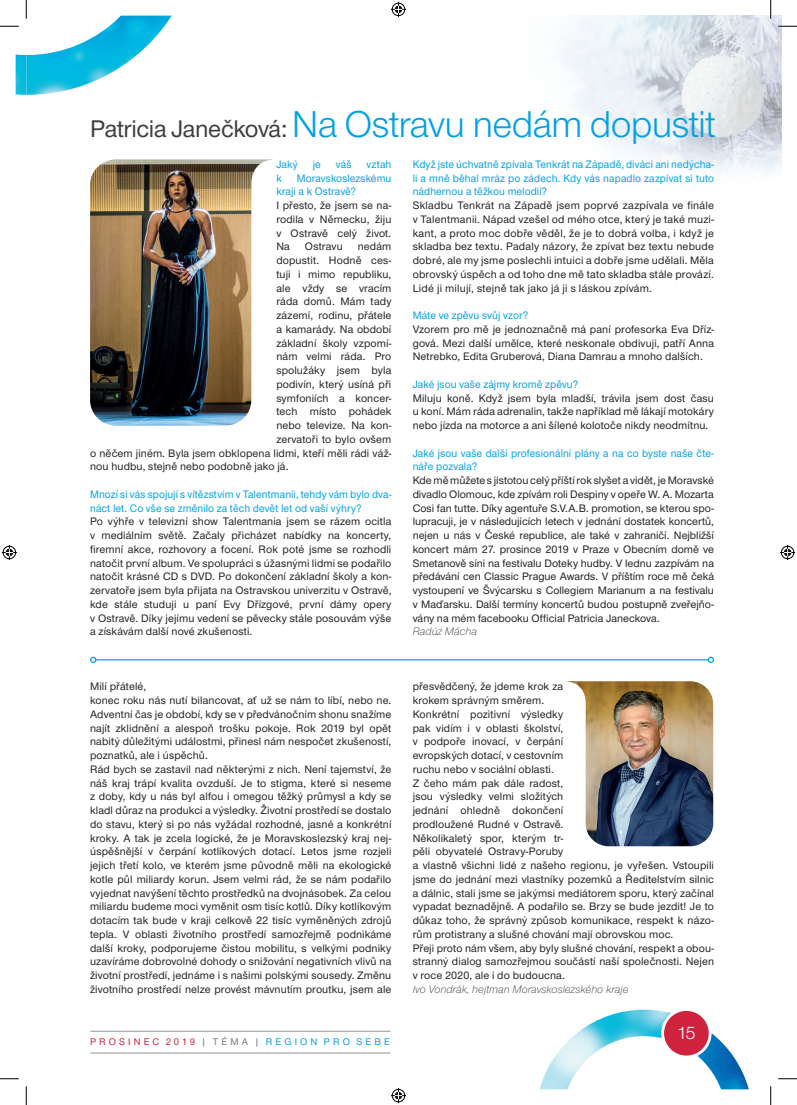
<style>
.page{position:relative;width:797px;height:1105px;background:#fff}
.page>*{position:absolute;margin:0;border:0;box-sizing:border-box;transform-origin:0 0}
.t1{font:38.75px "Nimbus Sans Novus TOT";letter-spacing:-.015em;color:#00a1e3}
.t2{font:18.75px "Nimbus Sans Novus TOT";color:#fff}
.t3{font:500 11.25px/13.8px "Nimbus Sans Novus TOT";letter-spacing:.01em;color:#231f20;text-align:justify}
.t4{font:500 11.25px/13.8px "Nimbus Sans Novus TOT";letter-spacing:.01em;color:#00a1e3;scale:.96 1}
.t5{font:italic 300 11.25px "Nimbus Sans Novus TOT";letter-spacing:.005em;color:#231f20}
.t6{font:500 10px "Nimbus Sans Novus TOT";letter-spacing:.305em;color:#00a1e3}
.s1{font-weight:500;font-size:25px;color:#3e3e3f}
.s2{color:#cf223f}
.s3{color:#76787b}
</style>
<div class="page">
<img style="left:561px;top:15px;width:220px;height:158px">
<img style="left:540px;top:1010px;width:208px;height:79px">
<div style="left:662px;top:1009px;width:48px;height:48px;background:#cf223f;border-radius:50%"></div>
<div style="left:661px;top:1008px;width:50px;height:50px;border:3px solid #fff;border-radius:50%"></div>
<hr style="left:91px;top:1031px;width:299px;height:1px;background:#939598">
<hr style="left:91px;top:1053px;width:299px;height:1px;background:#939598">
<hr style="left:96px;top:659px;width:612px;height:1px;background:#00a1e3">
<div style="left:707px;top:657px;width:7px;height:6px;border:1px solid #00a1e3;border-radius:50%"></div>
<svg style="left:90px;top:657px;width:6px;height:6px"></svg>
<img style="left:565px;top:681px;width:148px;height:165px">
<img style="left:90px;top:159px;width:183px;height:267px">
<svg style="left:778px;top:25px;width:19px;height:2px"></svg>
<svg style="left:0;top:1078px;width:19px;height:1px"></svg>
<svg style="left:778px;top:1078px;width:19px;height:1px"></svg>
<svg style="left:0;top:0;width:172px;height:95px"></svg>
<svg style="left:25px;top:1086px;width:2px;height:19px"></svg>
<svg style="left:770px;top:0;width:1px;height:19px"></svg>
<svg style="left:770px;top:1086px;width:1px;height:19px"></svg>
<svg style="left:391px;top:2px;width:15px;height:15px"></svg>
<svg style="left:391px;top:1088px;width:15px;height:15px"></svg>
<svg style="left:2px;top:545px;width:15px;height:15px"></svg>
<svg style="left:780px;top:545px;width:15px;height:15px"></svg>
<h1 class="t1" style="left:90px;top:102px;width:627px"><span class="s1">Patricia Janečková:</span> Na Ostravu nedám dopustit</h1>
<p class="t4" style="left:276px;top:157px;width:24px">Jaký</p>
<p class="t4" style="left:313px;top:157px;width:10px">je</p>
<p class="t4" style="left:336px;top:157px;width:18px">váš</p>
<p class="t4" style="left:366px;top:157px;width:27px">vztah</p>
<p class="t4" style="left:276px;top:171px;width:7px">k</p>
<p class="t4" style="left:276px;top:171px;width:121px;text-indent:20px">Moravskoslezskému kraji a k Ostravě?</p>
<p class="t3" style="left:276px;top:198px;width:117px">I přesto, že jsem se na&shy;rodila v Německu, žiju v Ostravě celý život.<br>Na</p>
<p class="t3" style="left:305px;top:240px;width:39px">Ostravu</p>
<p class="t3" style="left:358px;top:240px;width:35px">nedám</p>
<p class="t3" style="left:276px;top:253px;width:117px">dopustit. Hodně ces-</p>
<p class="t3" style="left:276px;top:267px;width:116px">tuji i mimo republiku,</p>
<p class="t3" style="left:276px;top:281px;width:116px">ale vždy se vracím</p>
<p class="t3" style="left:276px;top:295px;width:117px">ráda domů. Mám tady</p>
<p class="t3" style="left:276px;top:308px;width:116px">zázemí, rodinu, přátele</p>
<p class="t3" style="left:276px;top:322px;width:116px">a kamarády. Na období</p>
<p class="t3" style="left:276px;top:336px;width:116px">základní školy vzpomí-</p>
<p class="t3" style="left:276px;top:350px;width:116px">nám velmi ráda. Pro</p>
<p class="t3" style="left:276px;top:363px;width:117px">spolužáky jsem byla</p>
<p class="t3" style="left:276px;top:377px;width:117px">podivín, který usíná při</p>
<p class="t3" style="left:276px;top:391px;width:116px">symfoniích a koncer-</p>
<p class="t3" style="left:276px;top:405px;width:116px">tech místo pohádek</p>
<p class="t3" style="left:276px;top:418px;width:116px">nebo televize. Na kon-</p>
<p class="t3" style="left:276px;top:432px;width:117px">zervatoři to bylo ovšem</p>
<p class="t3" style="left:90px;top:446px;width:303px">o něčem jiném. Byla jsem obklopena lidmi, kteří měli rádi váž-</p>
<p class="t3" style="left:90px;top:460px;width:200px">nou hudbu, stejně nebo podobně jako já.</p>
<p class="t4" style="left:90px;top:487px;width:315px">Mnozí si vás spojují s vítězstvím v talentmanii, tehdy vám bylo dva&shy;náct let. Co vše se změnilo za těch devět let od vaší výhry?</p>
<p class="t3" style="left:90px;top:515px;width:303px">Po výhře v televizní show talentmania jsem se rázem ocitla v mediálním světě. Začaly přicházet nabídky na koncerty, firemní akce, rozhovory a focení. Rok poté jsme se rozhodli natočit první album. Ve spolupráci s úžasnými lidmi se podařilo natočit krásné CD s DVD. Po dokončení základní školy a kon&shy;zervatoře jsem byla přijata na Ostravskou univerzitu v Ostravě, kde stále studuji u paní Evy Dřízgové, první dámy opery v Ostravě. Díky jejímu vedení se pěvecky stále posouvám výše a získávám další nové zkušenosti.</p>
<p class="t4" style="left:412px;top:157px;width:315px;text-align:justify">Když jste úchvatně zpívala tenkrát na Západě, diváci ani nedýcha&shy;li a mně běhal mráz po zádech. Kdy vás napadlo zazpívat si tuto nádhernou a těžkou melodii?</p>
<p class="t3" style="left:412px;top:198px;width:303px">Skladbu tenkrát na Západě jsem poprvé zazpívala ve finále v talentmanii. Nápad vzešel od mého otce, který je také muzi&shy;kant, a proto moc dobře věděl, že je to dobrá volba, i když je skladba bez textu. Padaly názory, že zpívat bez textu nebude dobré, ale my jsme poslechli intuici a dobře jsme udělali. Měla obrovský úspěch a od toho dne mě tato skladba stále provází.<br>Lidé ji milují, stejně tak jako já ji s láskou zpívám.</p>
<p class="t4" style="left:412px;top:308px;width:122px">Máte ve zpěvu svůj vzor?</p>
<p class="t3" style="left:412px;top:322px;width:303px">Vzorem pro mě je jednoznačně má paní profesorka Eva Dříz&shy;gová. Mezi další umělce, které neskonale obdivuji, patří anna Netrebko, Edita Gruberová, Diana Damrau a mnoho dalších.</p>
<p class="t4" style="left:412px;top:377px;width:174px">Jaké jsou vaše zájmy kromě zpěvu?</p>
<p class="t3" style="left:412px;top:391px;width:303px">Miluju koně. Když jsem byla mladší, trávila jsem dost času u koní. Mám ráda adrenalin, takže například mě lákají motokáry nebo jízda na motorce a ani šílené kolotoče nikdy neodmítnu.</p>
<p class="t4" style="left:412px;top:446px;width:315px">Jaké jsou vaše další profesionální plány a na co byste naše čte&shy;náře pozvala?</p>
<p class="t3" style="left:412px;top:473px;width:303px">Kde mě můžete s jistotou celý příští rok slyšet a vidět, je Moravské divadlo Olomouc, kde zpívám roli Despiny v opeře W. a. Mozarta Cosi fan tutte. Díky agentuře S.V.a.B. promotion, se kterou spo&shy;lupracuji, je v následujících letech v jednání dostatek koncertů, nejen u nás v České republice, ale také v zahraničí. Nejbližší koncert mám 27. prosince 2019 v Praze v Obecním domě ve Smetanově síni na festivalu Doteky hudby. V lednu zazpívám na předávání cen Classic Prague awards. V příštím roce mě čeká vystoupení ve Švýcarsku s Collegiem Marianum a na festivalu v Maďarsku. Další termíny koncertů budou postupně zveřejňo&shy;vány na mém facebooku Official Patricia Janeckova.</p>
<p class="t5" style="left:412px;top:625px;width:66px">Radúz Mácha</p>
<p class="t3" style="left:90px;top:680px;width:303px;text-align:left">Milí přátelé,<br>konec roku nás nutí bilancovat, ať už se nám to líbí, nebo ne. adventní čas je období, kdy se v předvánočním shonu snažíme najít zklidnění a alespoň trošku pokoje. Rok 2019 byl opět nabitý důležitými událostmi, přinesl nám nespočet zkušeností, poznatků, ale i úspěchů.<br>Rád bych se zastavil nad některými z nich. Není tajemství, že náš kraj trápí kvalita ovzduší. Je to stigma, které si neseme z doby, kdy u nás byl alfou i omegou těžký průmysl a kdy se kladl důraz na produkci a výsledky. Životní prostředí se dostalo do stavu, který si po nás vyžádal rozhodné, jasné a konkrétní kroky. a tak je zcela logické, že je Moravskoslezský kraj nej&shy;úspěšnější v čerpání kotlíkových dotací. Letos jsme rozjeli jejich třetí kolo, ve kterém jsme původně měli na ekologické kotle půl miliardy korun. Jsem velmi rád, že se nám podařilo vyjednat navýšení těchto prostředků na dvojnásobek. Za celou miliardu budeme moci vyměnit osm tisíc kotlů. Díky kotlíkovým dotacím tak bude v kraji celkově 22 tisíc vyměněných zdrojů tepla. V oblasti životního prostředí samozřejmě podnikáme další kroky, podporujeme čistou mobilitu, s velkými podniky uzavíráme dobrovolné dohody o snižování negativních vlivů na životní prostředí, jednáme i s našimi polskými sousedy. Změnu životního prostředí nelze provést mávnutím proutku, jsem ale</p>
<p class="t3" style="left:412px;top:680px;width:303px;text-align:left">přesvědčený, že jdeme krok za<br>krokem správným směrem.<br>Konkrétní pozitivní výsledky<br>pak vidím i v oblasti školství,<br>v podpoře inovací, v čerpání<br>evropských dotací, v cestovním<br>ruchu nebo v sociální oblasti.<br>Z čeho mám pak dále radost,<br>jsou výsledky velmi složitých<br>jednání ohledně dokončení<br>prodloužené Rudné v Ostravě.<br>Několikaletý spor, kterým tr-<br>pěli obyvatelé Ostravy-Poruby<br>a vlastně všichni lidé z našeho regionu, je vyřešen. Vstoupili jsme do jednání mezi vlastníky pozemků a Ředitelstvím silnic a dálnic, stali jsme se jakýmsi mediátorem sporu, který začínal vypadat beznadějně. a podařilo se. Brzy se bude jezdit! Je to důkaz toho, že správný způsob komunikace, respekt k názo&shy;rům protistrany a slušné chování mají obrovskou moc.<br>Přeji proto nám všem, aby byly slušné chování, respekt a obou&shy;stranný dialog samozřejmou součástí naší společnosti. Nejen v roce 2020, ale i do budoucna.</p>
<p class="t5" style="left:412px;top:983px;width:217px">Ivo Vondrák, hejtman Moravskoslezského kraje</p>
<p class="t6" style="left:90px;top:1036px;width:301px"><span class="s2">PROSINEC 2019</span> <span class="s3">| téMa |</span> REGION PRO SEBE</p>
<h2 class="t2" style="left:677px;top:1022px;width:20px">15</h2>
</div>
